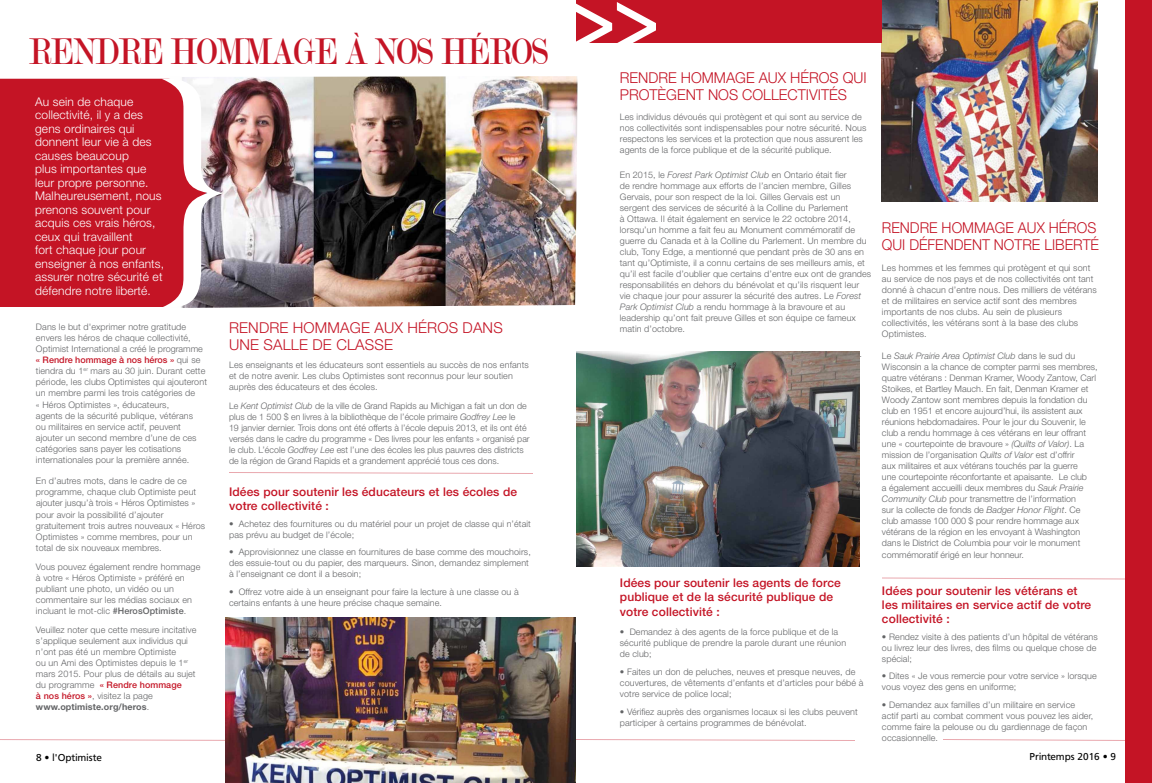
<style>
.page{position:relative;width:1152px;height:783px;background:#fff}
.page>*{position:absolute;margin:0;border:0;box-sizing:border-box;transform-origin:0 0}
.t1{font:300 condensed 266.2px "Helvetica";color:#fff}
.t2{font:40px "Modern";letter-spacing:-.01em;color:#c41425;scale:.81 1}
.t3{font:300 15px "Helvetica Neue LT Std";letter-spacing:.17em;color:#c41425}
.t4{font:300 15px "Helvetica Neue LT Std";letter-spacing:.17em;color:#c41425;scale:.95 1}
.t5{font:300 12px/13.5px "Helvetica Neue LT Std";letter-spacing:.01em;color:#fff}
.t6{font:500 12px/14px "Helvetica Neue LT Std";letter-spacing:.01em;color:#c41425}
.t7{font:10px "Frutiger";letter-spacing:-.01em;color:#000}
.t8{font:300 9px/11px "Helvetica Neue LT Std";letter-spacing:.01em;color:#636466}
.s1{font-weight:500;color:#c41425}
.s2{font-weight:500}
.s3{font-weight:700}
.s4{font-style:italic}
</style>
<div class="page">
<div style="left:0;top:79px;width:166px;height:228px;background:#c41425"></div>
<img style="left:881px;top:0;width:217px;height:202px">
<img style="left:166px;top:76px;width:412px;height:232px">
<div style="left:1126px;top:0;width:26px;height:783px;background:#c41425"></div>
<svg style="left:229px;top:472px;width:304px;height:2px"></svg>
<svg style="left:882px;top:577px;width:244px;height:3px"></svg>
<svg style="left:576px;top:739px;width:279px;height:2px"></svg>
<svg style="left:0;top:738px;width:226px;height:4px"></svg>
<svg style="left:943px;top:738px;width:183px;height:4px"></svg>
<div style="left:576px;top:0;width:306px;height:42px;background:#c41425"></div>
<svg style="left:576px;top:2px;width:80px;height:41px"></svg>
<img style="left:576px;top:352px;width:284px;height:215px">
<img style="left:226px;top:617px;width:350px;height:166px">
<h2 class="t2" style="left:29px;top:31px;width:643px">RENDRE HOMMAGE À NOS HÉROS</h2>
<h1 class="t1" style="left:143px;top:32px;width:94px">}</h1>
<p class="t5" style="left:35px;top:94px;width:131px">Au sein de chaque collectivité, il y a des gens ordinaires qui donnent leur vie à des causes beaucoup<br>plus importantes que leur propre personne.<br>Malheureusement, nous prenons souvent pour acquis ces vrais héros, ceux qui travaillent<br>fort chaque jour pour enseigner à nos enfants, assurer notre sécurité et défendre notre liberté.</p>
<p class="t8" style="left:36px;top:322px;width:173px">Dans le but d'exprimer notre gratitude envers les héros de chaque collectivité, Optimist International a créé le programme <span class="s1">« Rendre hommage à nos héros »</span> qui se tiendra du 1<sup>er</sup> mars au 30 juin. Durant cette période, les clubs Optimistes qui ajouteront un membre parmi les trois catégories de</p>
<p class="t8" style="left:36px;top:400px;width:162px">« Héros Optimistes », éducateurs, agents de la sécurité publique, vétérans ou militaires en service actif, peuvent ajouter un second membre d’une de ces catégories sans payer les cotisations internationales pour la première année.</p>
<p class="t8" style="left:36px;top:476px;width:162px">En d’autres mots, dans le cadre de ce programme, chaque club Optimiste peut ajouter jusqu’à trois « Héros Optimistes »</p>
<p class="t8" style="left:36px;top:510px;width:171px">pour avoir la possibilité d’ajouter gratuitement trois autres nouveaux « Héros Optimistes » comme membres, pour un total de six nouveaux membres.</p>
<p class="t8" style="left:36px;top:562px;width:166px">Vous pouvez également rendre hommage à votre « Héros Optimiste » préféré en publiant une photo, un vidéo ou un commentaire sur les médias sociaux en incluant le mot-clic <span class="s2">#HerosOptimiste</span>.</p>
<p class="t8" style="left:36px;top:625px;width:162px">Veuillez noter que cette mesure incitative s’applique seulement aux individus qui n’ont pas été un membre Optimiste<br>ou un Ami des Optimistes depuis le 1<sup>er </sup>mars 2015. Pour plus de détails au sujet du programme <span class="s1">« Rendre hommage<br>à nos héros »</span>, visitez la page <span class="s3">www.optimiste.org/heros</span>.</p>
<h3 class="t3" style="left:229px;top:319px;width:11px">Rend</h3>
<h3 class="t3" style="left:269px;top:319px;width:36px">re hommage</h3>
<h3 class="t3" style="left:374px;top:319px;width:11px">aux</h3>
<h3 class="t3" style="left:408px;top:319px;width:66px">héros dans</h3>
<h3 class="t3" style="left:229px;top:336px;width:11px">une</h3>
<h3 class="t3" style="left:264px;top:336px;width:10px">salle</h3>
<h3 class="t3" style="left:313px;top:336px;width:35px">de classe</h3>
<p class="t8" style="left:229px;top:359px;width:301px">Les enseignants et les éducateurs sont essentiels au succès de nos enfants et de notre avenir. Les clubs Optimistes sont reconnus pour leur soutien auprès des éducateurs et des écoles.</p>
<p class="t8" style="left:229px;top:400px;width:302px">Le <span class="s4">Kent Optimist Club</span> de la ville de Grand Rapids au Michigan a fait un don de plus de 1 500 $ en livres à la bibliothèque de l’école primaire <span class="s4">Godfrey Lee</span> le<br>19 janvier dernier. Trois dons ont été offerts à l’école depuis 2013, et ils ont été versés dans le cadre du programme « Des livres pour les enfants » organisé par le club. L’école <span class="s4">Godfrey Lee</span> est l’une des écoles les plus pauvres des districts de la région de Grand Rapids et a grandement apprécié tous ces dons.</p>
<h3 class="t6" style="left:229px;top:485px;width:290px">Idées pour soutenir les éducateurs et les écoles de votre collectivité :</h3>
<p class="t8" style="left:229px;top:518px;width:303px">• Achetez des fournitures ou du matériel pour un projet de classe qui n’était pas prévu au budget de l’école;</p>
<p class="t8" style="left:229px;top:546px;width:303px">• Approvisionnez une classe en fournitures de base comme des mouchoirs, des essuie-tout ou du papier, des marqueurs. Sinon, demandez simplement à l’enseignant ce dont il a besoin;</p>
<p class="t8" style="left:229px;top:586px;width:291px">• Offrez votre aide à un enseignant pour faire la lecture à une classe ou à certains enfants à une heure précise chaque semaine.</p>
<h3 class="t3" style="left:620px;top:68px;width:11px">Rend</h3>
<h3 class="t3" style="left:658px;top:68px;width:34px">re hommage</h3>
<h3 class="t3" style="left:759px;top:68px;width:11px">aux</h3>
<h3 class="t3" style="left:790px;top:68px;width:62px">héros qui</h3>
<h3 class="t3" style="left:620px;top:85px;width:57px">protègent</h3>
<h3 class="t3" style="left:708px;top:85px;width:11px">nos</h3>
<h3 class="t3" style="left:742px;top:85px;width:9px">collectivit</h3>
<h3 class="t3" style="left:829px;top:85px;width:17px">és</h3>
<p class="t8" style="left:620px;top:111px;width:248px">Les individus dévoués qui protègent et qui sont au service de nos collectivités sont indispensables pour notre sécurité. Nous respectons les services et la protection que nous assurent les agents de la force publique et de la sécurité publique.</p>
<p class="t8" style="left:620px;top:169px;width:253px">En 2015, le <span class="s4">Forest Park Optimist Club</span> en Ontario était fier<br>de rendre hommage aux efforts de l’ancien membre, Gilles Gervais, pour son respect de la loi. Gilles Gervais est un sergent des services de sécurité à la Colline du Parlement<br>à Ottawa. Il était également en service le 22 octobre 2014, lorsqu’un homme a fait feu au Monument commémoratif de guerre du Canada et à la Colline du Parlement. Un membre du club, Tony Edge, a mentionné que pendant près de 30 ans en tant qu’Optimiste, il a connu certains de ses meilleurs amis, et qu’il est facile d’oublier que certains d’entre eux ont de grandes responsabilités en dehors du bénévolat et qu’ils risquent leur vie chaque jour pour assurer la sécurité des autres. Le <span class="s4">Forest Park Optimist Club</span> a rendu hommage à la bravoure et au leadership qu’ont fait preuve Gilles et son équipe ce fameux matin d’octobre.</p>
<p class="t8" style="left:860px;top:348px;width:4px">.</p>
<h3 class="t6" style="left:620px;top:575px;width:222px;line-height:14.5px">Idées pour soutenir les agents de force publique et de la sécurité publique de votre collectivité :</h3>
<p class="t8" style="left:620px;top:626px;width:228px">• Demandez à des agents de la force publique et de la sécurité publique de prendre la parole durant une réunion de club;</p>
<p class="t8" style="left:620px;top:666px;width:245px">• Faites un don de peluches, neuves et presque neuves, de couvertures, de vêtements d’enfants et d’articles pour bébé à votre service de police local;</p>
<p class="t8" style="left:620px;top:706px;width:239px">• Vérifiez auprès des organismes locaux si les clubs peuvent participer à certains programmes de bénévolat.</p>
<h3 class="t4" style="left:882px;top:218px;width:11px">Rend</h3>
<h3 class="t4" style="left:920px;top:218px;width:35px">re hommage</h3>
<h3 class="t4" style="left:1018px;top:218px;width:11px">aux</h3>
<h3 class="t4" style="left:1049px;top:218px;width:41px">h éros</h3>
<h3 class="t4" style="left:882px;top:235px;width:9px">qui</h3>
<h3 class="t4" style="left:909px;top:235px;width:30px">défendent</h3>
<h3 class="t4" style="left:994px;top:235px;width:11px">not</h3>
<h3 class="t4" style="left:1022px;top:235px;width:32px">re libe</h3>
<h3 class="t4" style="left:1073px;top:235px;width:29px">rté</h3>
<p class="t8" style="left:882px;top:262px;width:216px">Les hommes et les femmes qui protègent et qui sont au service de nos pays et de nos collectivités ont tant donné à chacun d’entre nous. Des milliers de vétérans et de militaires en service actif sont des membres importants de nos clubs. Au sein de plusieurs collectivités, les vétérans sont à la base des clubs Optimistes.</p>
<p class="t8" style="left:882px;top:350px;width:217px">Le <span class="s4">Sauk Prairie Area Optimist Club</span> dans le sud du Wisconsin a la chance de compter parmi ses membres, quatre vétérans : Denman Kramer, Woody Zantow, Carl Stoikes, et Bartley Mauch. En fait, Denman Kramer et Woody Zantow sont membres depuis la fondation du club en 1951 et encore aujourd’hui, ils assistent aux réunions hebdomadaires. Pour le jour du Souvenir, le club a rendu hommage à ces vétérans en leur offrant une « courtepointe de bravoure » <span class="s4">(Quilts of Valor)</span>. La mission de l’organisation <span class="s4">Quilts of Valor</span> est d’offrir<br>aux militaires et aux vétérans touchés par la guerre<br>une courtepointe réconfortante et apaisante. Le club<br>a également accueilli deux membres du <span class="s4">Sauk Prairie Community Club</span> pour transmettre de l’information<br>sur la collecte de fonds de <span class="s4">Badger Honor Flight</span>. Ce club amasse 100 000 $ pour rendre hommage aux vétérans de la région en les envoyant à Washington dans le District de Columbia pour voir le monument</p>
<p class="t8" style="left:882px;top:549px;width:143px">commémoratif érigé en leur honneur.</p>
<h3 class="t6" style="left:882px;top:583px;width:211px">Idées pour soutenir les vétérans et les militaires en service actif de votre collectivité :</h3>
<p class="t8" style="left:882px;top:631px;width:217px">• Rendez visite à des patients d’un hôpital de vétérans ou livrez leur des livres, des films ou quelque chose de spécial;</p>
<p class="t8" style="left:882px;top:670px;width:216px">• Dites « Je vous remercie pour votre service » lorsque vous voyez des gens en uniforme;</p>
<p class="t8" style="left:882px;top:699px;width:213px">• Demandez aux familles d’un militaire en service actif parti au combat comment vous pouvez les aider, comme faire la pelouse ou du gardiennage de façon occasionnelle.</p>
<p class="t7" style="left:36px;top:751px;width:67px">8 • l'Optimiste</p>
<p class="t7" style="left:1030px;top:751px;width:88px">Printemps 2016 • 9</p>
</div>
